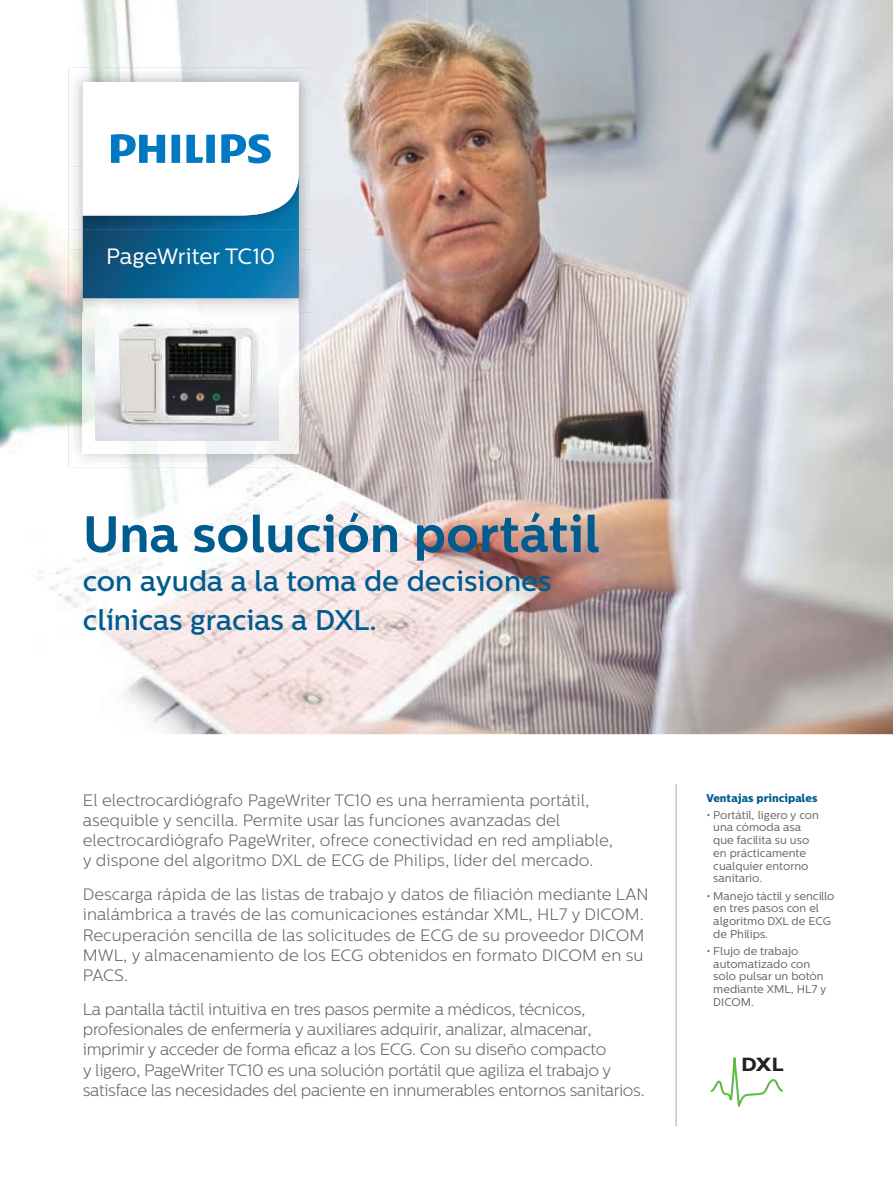
<style>
.page{position:relative;width:893px;height:1187px;background:#fff}
.page>*{position:absolute;margin:0;border:0;box-sizing:border-box;transform-origin:0 0}
.t1{font:700 51px "Centrale Sans";color:#005b8f}
.t2{font:500 28.5px/39.2px "Centrale Sans";color:#005b8f}
.t3{font:22.2px "Centrale Sans";color:#fff}
.t4{font:700 19.35px "Gill Sans Alt One WGL";color:#231f20}
.t5{font:300 16.5px/20.2px "Centrale Sans";letter-spacing:-.005em;color:#636366}
.t6{font:11.25px/12.8px "Centrale Sans";color:#636366}
.t7{font:800 11.25px "Centrale Sans";color:#005b8f}
</style>
<div class="page">
<img style="left:0;top:0;width:893px;height:734px">
<svg style="left:710px;top:1058px;width:73px;height:47px"></svg>
<img style="left:69px;top:312px;width:244px;height:155px">
<img style="left:83px;top:312px;width:216px;height:141px">
<img style="left:69px;top:249px;width:244px;height:63px">
<svg style="left:83px;top:230px;width:216px;height:68px;background:#0a6696"></svg>
<img style="left:69px;top:68px;width:244px;height:98px">
<img style="left:69px;top:166px;width:244px;height:64px">
<img style="left:83px;top:215px;width:216px;height:15px">
<svg style="left:83px;top:82px;width:216px;height:133px"></svg>
<img style="left:95px;top:316px;width:183px;height:124px">
<hr style="left:676px;top:784px;width:1px;height:341px;background:#a8a9ad">
<h3 class="t3" style="left:106px;top:243px;width:171px">PageWriter TC10</h3>
<h1 class="t1" style="left:83px;top:503px;width:519px">Una solución portátil</h1>
<h2 class="t2" style="left:83px;top:562px;width:470px">con ayuda a la toma de decisiones clínicas gracias a DXL.</h2>
<p class="t5" style="left:83px;top:789px;width:532px">El electrocardiógrafo PageWriter TC10 es una herramienta portátil, asequible y sencilla. Permite usar las funciones avanzadas del electrocardiógrafo PageWriter, ofrece conectividad en red ampliable, y dispone del algoritmo DXL de ECG de Philips, líder del mercado.</p>
<p class="t5" style="left:83px;top:884px;width:567px">Descarga rápida de las listas de trabajo y datos de filiación mediante LAN inalámbrica a través de las comunicaciones estándar XML, HL7 y DICOM.<br>Recuperación sencilla de las solicitudes de ECG de su proveedor DICOM MWL, y almacenamiento de los ECG obtenidos en formato DICOM en su PACS.</p>
<p class="t5" style="left:83px;top:999px;width:563px">La pantalla táctil intuitiva en tres pasos permite a médicos, técnicos, profesionales de enfermería y auxiliares adquirir, analizar, almacenar, imprimir y acceder de forma eficaz a los ECG. Con su diseño compacto<br>y ligero, PageWriter TC10 es una solución portátil que agiliza el trabajo y satisface las necesidades del paciente en innumerables entornos sanitarios.</p>
<p class="t7" style="left:707px;top:790px;width:112px">Ventajas principales</p>
<p class="t6" style="left:713px;top:808px;width:107px;text-indent:-7px">• Portátil, ligero y con una cómoda asa que facilita su uso en prácticamente cualquier entorno sanitario.</p>
<p class="t6" style="left:713px;top:889px;width:123px;text-indent:-7px">• Manejo táctil y sencillo en tres pasos con el algoritmo DXL de ECG de Philips.</p>
<p class="t6" style="left:713px;top:944px;width:115px;text-indent:-7px">• Flujo de trabajo automatizado con solo pulsar un botón mediante XML, HL7 y<br>DICOM.</p>
<p class="t4" style="left:741px;top:1051px;width:44px">DXL</p>
</div>
